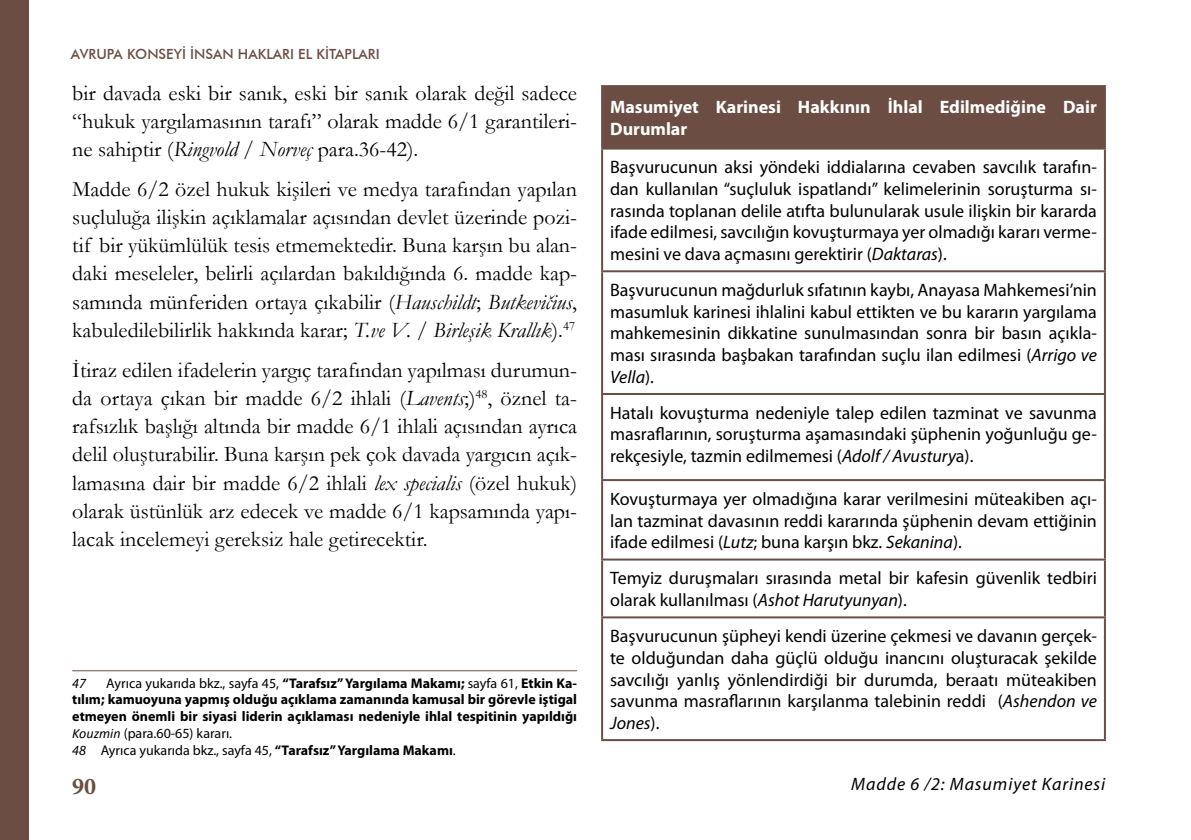
<style>
.page{position:relative;width:1191px;height:840px;background:#fff}
.page>*{position:absolute;margin:0;border:0;box-sizing:border-box;transform-origin:0 0}
.t1{font:700 24px "Minion Pro";color:#6c4d44}
.t2{font:22px/28.2px "Garamond";color:#000;text-align:justify}
.t3{font:18px/21.6px "Myriad Pro";color:#000;text-align:justify}
.t4{font:700 18px/21.6px "Myriad Pro";color:#fff}
.t5{font:italic 18px "Myriad Pro";letter-spacing:.05em;color:#000}
.t6{font:700 14px/16.8px "Myriad Pro";color:#000}
.t7{font:500 14px "Futura BT";color:#6c4d44}
.t8{font:italic 14px "Myriad Pro";color:#000}
.s1{font-style:italic}
.s2{font-weight:400}
.s3{font-family:"Calibri";font-weight:400;font-style:italic}
.s4{font-weight:400;font-style:italic}
</style>
<div class="page">
<div style="left:0;top:0;width:28px;height:839px;background:#6c4d44"></div>
<hr style="left:72px;top:670px;width:505px;height:1px;background:#6c4d44">
<div style="left:602px;top:86px;width:503px;height:62px;background:#6c4d44"></div>
<hr style="left:601px;top:149px;width:2px;height:121px;background:#6c4d44">
<hr style="left:1104px;top:149px;width:2px;height:121px;background:#6c4d44">
<hr style="left:601px;top:270px;width:505px;height:2px;background:#6c4d44">
<hr style="left:601px;top:272px;width:2px;height:121px;background:#6c4d44">
<hr style="left:1104px;top:272px;width:2px;height:121px;background:#6c4d44">
<hr style="left:601px;top:393px;width:505px;height:2px;background:#6c4d44">
<hr style="left:601px;top:395px;width:2px;height:84px;background:#6c4d44">
<hr style="left:1104px;top:395px;width:2px;height:84px;background:#6c4d44">
<hr style="left:601px;top:479px;width:505px;height:2px;background:#6c4d44">
<hr style="left:601px;top:481px;width:2px;height:77px;background:#6c4d44">
<hr style="left:1104px;top:481px;width:2px;height:77px;background:#6c4d44">
<hr style="left:601px;top:558px;width:505px;height:2px;background:#6c4d44">
<hr style="left:601px;top:560px;width:2px;height:56px;background:#6c4d44">
<hr style="left:1104px;top:560px;width:2px;height:56px;background:#6c4d44">
<hr style="left:601px;top:616px;width:505px;height:2px;background:#6c4d44">
<hr style="left:601px;top:618px;width:2px;height:120px;background:#6c4d44">
<hr style="left:1104px;top:618px;width:2px;height:120px;background:#6c4d44">
<hr style="left:601px;top:85px;width:505px;height:2px;background:#6c4d44">
<hr style="left:601px;top:87px;width:2px;height:60px;background:#6c4d44">
<hr style="left:1104px;top:87px;width:2px;height:60px;background:#6c4d44">
<hr style="left:601px;top:147px;width:505px;height:2px;background:#6c4d44">
<hr style="left:601px;top:738px;width:505px;height:2px;background:#6c4d44">
<p class="t7" style="left:71px;top:46px;width:310px">AVRUPA KONSEYİ İNSAN HAKLARI EL KİTAPLARI</p>
<p class="t2" style="left:72px;top:78px;width:506px">bir davada eski bir sanık, eski bir sanık olarak değil sadece “hukuk yargılamasının tarafı” olarak madde 6/1 garantileri&shy;ne sahiptir (<span class="s1">Ringvold / Norveç</span> para.36-42).</p>
<p class="t2" style="left:72px;top:174px;width:506px">Madde 6/2 özel hukuk kişileri ve medya tarafından yapılan suçluluğa ilişkin açıklamalar açısından devlet üzerinde pozi&shy;tif bir yükümlülük tesis etmemektedir. Buna karşın bu alan&shy;daki meseleler, belirli açılardan bakıldığında 6. madde kap&shy;samında münferiden ortaya çıkabilir (<span class="s1">Hauschildt</span>; <span class="s1">Butkevičius</span>, kabuledilebilirlik hakkında karar; <span class="s1">T.ve V. / Birleşik Krallık</span>).<sup>47</sup></p>
<p class="t2" style="left:72px;top:355px;width:506px">İtiraz edilen ifadelerin yargıç tarafından yapılması durumun&shy;da ortaya çıkan bir madde 6/2 ihlali (<span class="s1">Lavents</span>;)<sup>48</sup>, öznel ta&shy;rafsızlık başlığı altında bir madde 6/1 ihlali açısından ayrıca delil oluşturabilir. Buna karşın pek çok davada yargıcın açık&shy;lamasına dair bir madde 6/2 ihlali <span class="s1">lex specialis</span> (özel hukuk) olarak üstünlük arz edecek ve madde 6/1 kapsamında yapı&shy;lacak incelemeyi gereksiz hale getirecektir.</p>
<p class="t6" style="left:72px;top:673px;width:506px;text-indent:34px"><span class="s2">Ayrıca yukarıda bkz., sayfa 45,</span> “Tarafsız” Yargılama Makamı; <span class="s2">sayfa 61,</span> Etkin Ka&shy;tılım; kamuoyuna yapmış olduğu açıklama zamanında kamusal bir görevle iştigal etmeyen önemli bir siyasi liderin açıklaması nedeniyle ihlal tespitinin yapıldığı <span class="s3">Kouzmin</span> <span class="s2">(para.60-65) kararı.<br></span><span class="s4">48</span> <span class="s2">Ayrıca yukarıda bkz., sayfa 45,</span> “Tarafsız” Yargılama Makamı<span class="s2">.</span></p>
<p class="t8" style="left:72px;top:673px;width:15px">47</p>
<p class="t4" style="left:610px;top:96px;width:488px">Masumiyet Karinesi Hakkının İhlal Edilmediğine Dair<br>Durumlar</p>
<p class="t3" style="left:610px;top:156px;width:488px">Başvurucunun aksi yöndeki iddialarına cevaben savcılık tarafın&shy;dan kullanılan “suçluluk ispatlandı” kelimelerinin soruşturma sı&shy;rasında toplanan delile atıfta bulunularak usule ilişkin bir kararda ifade edilmesi, savcılığın kovuşturmaya yer olmadığı kararı verme&shy;mesini ve dava açmasını gerektirir (<span class="s1">Daktaras</span>).</p>
<p class="t3" style="left:610px;top:279px;width:488px">Başvurucunun mağdurluk sıfatının kaybı, Anayasa Mahkemesi’nin masumluk karinesi ihlalini kabul ettikten ve bu kararın yargılama mahkemesinin dikkatine sunulmasından sonra bir basın açıkla&shy;ması sırasında başbakan tarafından suçlu ilan edilmesi (<span class="s1">Arrigo ve Vella</span>).</p>
<p class="t3" style="left:610px;top:401px;width:488px">Hatalı kovuşturma nedeniyle talep edilen tazminat ve savunma masraflarının, soruşturma aşamasındaki şüphenin yoğunluğu ge&shy;rekçesiyle, tazmin edilmemesi (<span class="s1">Adolf / Avustury</span>a).</p>
<p class="t3" style="left:610px;top:487px;width:488px">Kovuşturmaya yer olmadığına karar verilmesini müteakiben açı&shy;lan tazminat davasının reddi kararında şüphenin devam ettiğinin ifade edilmesi (<span class="s1">Lutz</span>; buna karşın bkz. <span class="s1">Sekanina</span>).</p>
<p class="t3" style="left:610px;top:567px;width:488px">Temyiz duruşmaları sırasında metal bir kafesin güvenlik tedbiri olarak kullanılması (<span class="s1">Ashot Harutyunyan</span>).</p>
<p class="t3" style="left:610px;top:624px;width:488px">Başvurucunun şüpheyi kendi üzerine çekmesi ve davanın gerçek&shy;te olduğundan daha güçlü olduğu inancını oluşturacak şekilde savcılığı yanlış yönlendirdiği bir durumda, beraatı müteakiben savunma masraflarının karşılanma talebinin reddi (<span class="s1">Ashendon ve Jones</span>).</p>
<h1 class="t1" style="left:72px;top:768px;width:25px">90</h1>
<p class="t5" style="left:851px;top:772px;width:256px">Madde 6 /2: Masumiyet Karinesi</p>
</div>
